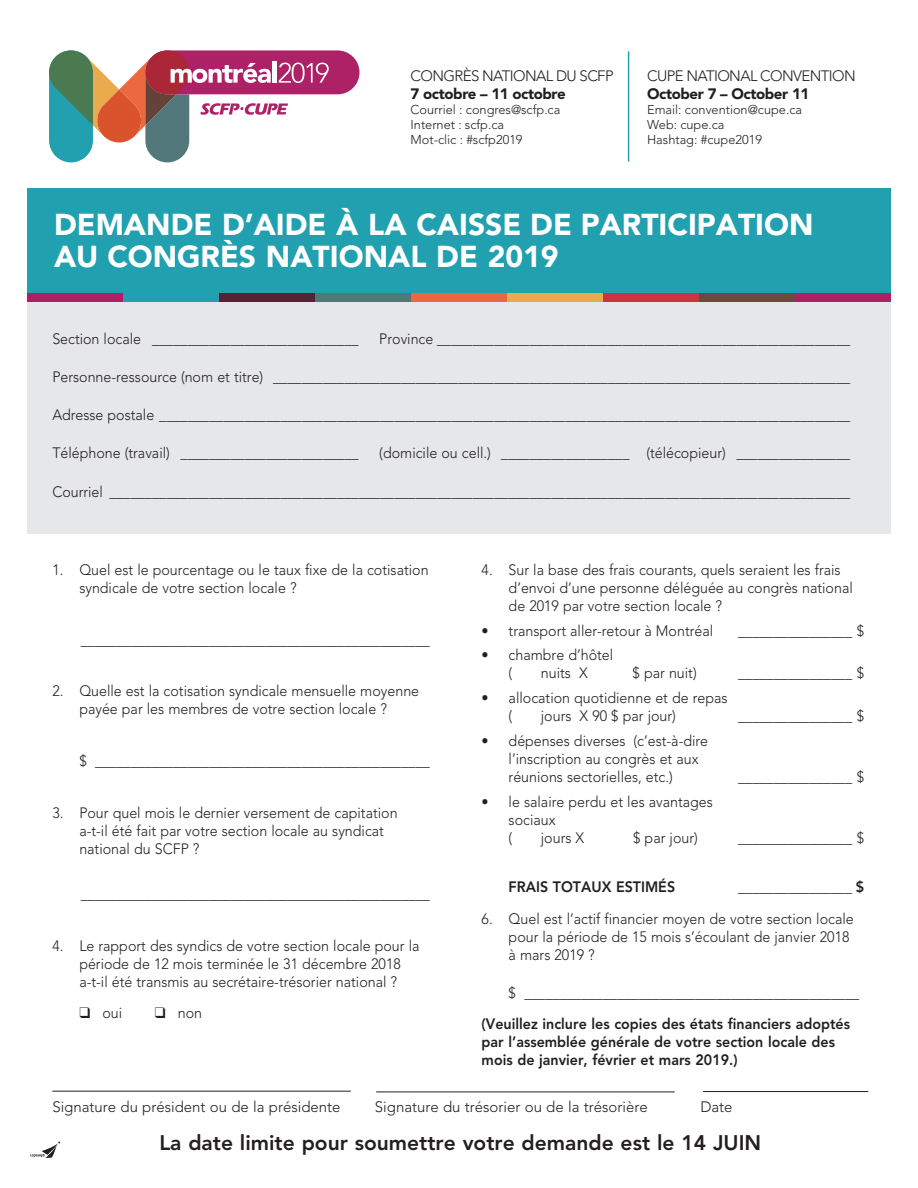
<style>
.page{position:relative;width:918px;height:1188px;background:#fff}
.page>*{position:absolute;margin:0;border:0;box-sizing:border-box;transform-origin:0 0}
.t1{font:900 30px/31.5px "Avenir";color:#fff}
.t2{font:800 21px "Avenir";color:#231f20}
.t3{font:300 15px/18px "Avenir";color:#231f20;scale:.95 1}
.t4{font:800 15px/18px "Avenir";color:#231f20;scale:.95 1}
.t5{font:300 15px/18px "Avenir";letter-spacing:-.04em;color:#231f20}
.t6{font:300 15px "Avenir";color:#231f20}
.t7{font:300 12.75px/15px "Avenir LT Std";color:#231f20}
.s1{font-weight:900}
</style>
<div class="page">
<div style="left:27px;top:188px;width:864px;height:114px;background:#21a0b0"></div>
<div style="left:27px;top:302px;width:864px;height:231px;background:#e6e7e9"></div>
<div style="left:27px;top:294px;width:96px;height:8px;background:#af1f66"></div>
<div style="left:795px;top:294px;width:96px;height:8px;background:#af1f66"></div>
<div style="left:219px;top:294px;width:96px;height:8px;background:#532336"></div>
<div style="left:315px;top:294px;width:96px;height:8px;background:#52777a"></div>
<div style="left:411px;top:294px;width:96px;height:8px;background:#ec6740"></div>
<div style="left:507px;top:294px;width:96px;height:8px;background:#eaab4c"></div>
<div style="left:603px;top:294px;width:96px;height:8px;background:#cd323f"></div>
<div style="left:699px;top:294px;width:96px;height:8px;background:#6b4b3d"></div>
<hr style="left:52px;top:1091px;width:299px;height:1px;background:#231f20">
<hr style="left:376px;top:1092px;width:299px;height:1px;background:#231f20">
<hr style="left:703px;top:1091px;width:165px;height:1px;background:#231f20">
<svg style="left:30px;top:1142px;width:30px;height:16px"></svg>
<hr style="left:628px;top:52px;width:1px;height:109px;background:#22a0af">
<div style="left:145px;top:50px;width:215px;height:44px;background:#ad2167;border-radius:22px"></div>
<svg style="left:49px;top:50px;width:280px;height:112px"></svg>
<p class="t5" style="left:411px;top:67px;width:205px">CONGRÈS NATIONAL DU SCFP<br><span class="s1">7 octobre – 11 octobre</span></p>
<p class="t7" style="left:411px;top:102px;width:151px">Courriel : congres@scfp.ca<br>Internet : scfp.ca<br>Mot-clic : #scfp2019</p>
<p class="t5" style="left:647px;top:67px;width:210px">CUPE NATIONAL CONVENTION<br><span class="s1">October 7 – October 11</span></p>
<p class="t7" style="left:647px;top:102px;width:157px">Email: convention@cupe.ca</p>
<p class="t7" style="left:647px;top:117px;width:116px">Web: cupe.ca<br>Hashtag: #cupe2019</p>
<p class="t1" style="left:54px;top:209px;width:761px">DEMANDE D’AIDE À LA CAISSE DE PARTICIPATION<br>AU CONGRÈS NATIONAL DE 2019</p>
<p class="t3" style="left:52px;top:329px;width:324px">Section locale _____________________________</p>
<p class="t3" style="left:379px;top:329px;width:497px">Province __________________________________________________________</p>
<p class="t3" style="left:52px;top:368px;width:841px">Personne-ressource (nom et titre) _________________________________________________________________________________</p>
<p class="t3" style="left:52px;top:406px;width:841px">Adresse postale _________________________________________________________________________________________________</p>
<p class="t3" style="left:52px;top:444px;width:324px">Téléphone (travail) _________________________</p>
<p class="t3" style="left:379px;top:444px;width:497px">(domicile ou cell.) __________________ (télécopieur) ________________</p>
<p class="t3" style="left:52px;top:482px;width:841px">Courriel ________________________________________________________________________________________________________</p>
<p class="t3" style="left:79px;top:561px;width:369px;text-indent:-27px">1. Quel est le pourcentage ou le taux fixe de la cotisation syndicale de votre section locale ?</p>
<p class="t3" style="left:81px;top:630px;width:369px">_________________________________________________</p>
<p class="t3" style="left:52px;top:682px;width:388px;text-align:center">2. Quelle est la cotisation syndicale mensuelle moyenne payée par les membres de votre section locale ?</p>
<p class="t3" style="left:79px;top:752px;width:371px">$ _______________________________________________</p>
<p class="t3" style="left:79px;top:804px;width:337px;text-indent:-27px">3. Pour quel mois le dernier versement de capitation a-t-il été fait par votre section locale au syndicat national du SCFP ?</p>
<p class="t3" style="left:81px;top:885px;width:369px">_________________________________________________</p>
<p class="t3" style="left:52px;top:936px;width:388px;text-align:center">4. Le rapport des syndics de votre section locale pour la période de 12 mois terminée le 31 décembre 2018<br>a-t-il été transmis au secrétaire-trésorier national ?</p>
<p class="t3" style="left:79px;top:1004px;width:47px">❑ oui</p>
<p class="t3" style="left:155px;top:1004px;width:51px">❑ non</p>
<p class="t3" style="left:509px;top:561px;width:364px;text-indent:-27px">4. Sur la base des frais courants, quels seraient les frais d’envoi d’une personne déléguée au congrès national de 2019 par votre section locale ?</p>
<p class="t3" style="left:482px;top:621px;width:245px">• transport aller-retour à Montréal</p>
<p class="t3" style="left:738px;top:621px;width:134px">________________ $</p>
<p class="t3" style="left:509px;top:646px;width:112px;text-indent:-27px">• chambre d’hôtel (</p>
<p class="t3" style="left:541px;top:664px;width:51px">nuits X</p>
<p class="t3" style="left:633px;top:664px;width:69px">$ par nuit)</p>
<p class="t3" style="left:738px;top:664px;width:134px">________________ $</p>
<p class="t3" style="left:509px;top:689px;width:232px;text-indent:-27px">• allocation quotidienne et de repas (</p>
<p class="t3" style="left:541px;top:707px;width:144px">jours X 90 $ par jour)</p>
<p class="t3" style="left:738px;top:707px;width:134px">________________ $</p>
<p class="t3" style="left:509px;top:732px;width:212px;text-indent:-27px">• dépenses diverses (c’est-à-dire l’inscription au congrès et aux réunions sectorielles, etc.)</p>
<p class="t3" style="left:738px;top:768px;width:134px">________________ $</p>
<p class="t3" style="left:509px;top:792px;width:217px;text-indent:-27px">• le salaire perdu et les avantages sociaux<br>(</p>
<p class="t3" style="left:541px;top:828px;width:47px">jours X</p>
<p class="t3" style="left:633px;top:828px;width:70px">$ par jour)</p>
<p class="t3" style="left:738px;top:828px;width:134px">________________ $</p>
<p class="t4" style="left:509px;top:878px;width:177px">FRAIS TOTAUX ESTIMÉS</p>
<p class="t4" style="left:738px;top:878px;width:134px">________________ $</p>
<p class="t3" style="left:509px;top:909px;width:365px;text-indent:-27px">6. Quel est l’actif financier moyen de votre section locale pour la période de 15 mois s’écoulant de janvier 2018 à mars 2019 ?</p>
<p class="t3" style="left:509px;top:984px;width:371px">$ _______________________________________________</p>
<p class="t4" style="left:482px;top:1015px;width:389px">(Veuillez inclure les copies des états financiers adoptés par l’assemblée générale de votre section locale des mois de janvier, février et mars 2019.)</p>
<p class="t6" style="left:52px;top:1098px;width:290px">Signature du président ou de la présidente</p>
<p class="t6" style="left:375px;top:1098px;width:274px">Signature du trésorier ou de la trésorière</p>
<p class="t6" style="left:700px;top:1098px;width:34px">Date</p>
<p class="t2" style="left:159px;top:1130px;width:603px">La date limite pour soumettre votre demande est le 14 JUIN</p>
</div>
